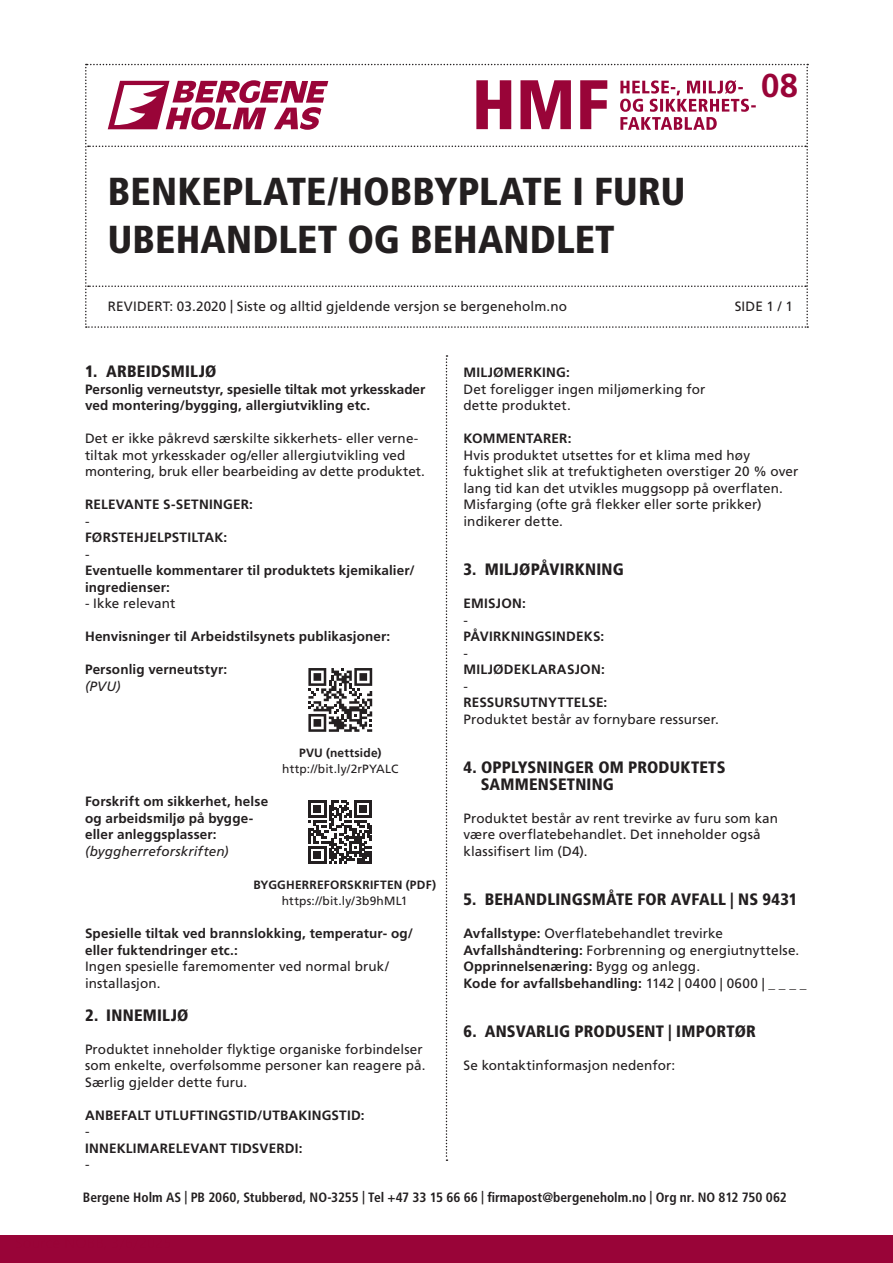
<style>
.page{position:relative;width:893px;height:1263px;background:#fff}
.page>*{position:absolute;margin:0;border:0;box-sizing:border-box;transform-origin:0 0}
.t1{font:900 condensed 39px/48px "Frutiger LT Std";letter-spacing:.005em;color:#231f20}
.t2{font:700 33px "Frutiger LT Std";color:#990438}
.t3{font:900 condensed 16.5px/16.5px "Frutiger LT Std";letter-spacing:.01em;color:#231f20}
.t4{font:13.5px/16.5px "Frutiger LT Std";letter-spacing:.005em;color:#231f20}
.t5{font:700 13.5px/16.5px "Frutiger LT Std";letter-spacing:.01em;color:#231f20}
.t6{font:700 condensed 13.5px "Frutiger LT Std";letter-spacing:.005em;color:#231f20}
.t7{font:italic 13.5px "Frutiger LT Std";letter-spacing:.01em;color:#231f20}
.t8{font:12px "Frutiger LT Std";letter-spacing:.015em;color:#231f20}
.t9{font:700 12px "Frutiger LT Std";letter-spacing:.02em;color:#231f20}
.s1{font-weight:700}
</style>
<div class="page">
<div style="left:0;top:1235px;width:893px;height:28px;background:#990438"></div>
<svg style="left:446px;top:355px;width:1px;height:806px"></svg>
<svg style="left:85px;top:64px;width:723px;height:264px"></svg>
<svg style="left:308px;top:668px;width:64px;height:64px"></svg>
<svg style="left:308px;top:800px;width:64px;height:64px"></svg>
<h1 class="t1" style="left:108px;top:167px;width:579px">BENKEPLATE/HOBBYPLATE I FURU<br>UBEHANDLET OG BEHANDLET</h1>
<h2 class="t2" style="left:761px;top:66px;width:39px">08</h2>
<p class="t4" style="left:108px;top:298px;width:461px">REVIDERT: 03.2020 | Siste og alltid gjeldende versjon se bergeneholm.no</p>
<p class="t4" style="left:735px;top:298px;width:60px">SIDE 1 / 1</p>
<p class="t3" style="left:85px;top:363px;width:133px">1. ARBEIDSMILJØ</p>
<p class="t5" style="left:85px;top:381px;width:342px">Personlig verneutstyr, spesielle tiltak mot yrkesskader ved montering/bygging, allergiutvikling etc.</p>
<p class="t4" style="left:85px;top:430px;width:341px">Det er ikke påkrevd særskilte sikkerhets- eller verne&shy;tiltak mot yrkesskader og/eller allergiutvikling ved montering, bruk eller bearbeiding av dette produktet.</p>
<p class="t5" style="left:85px;top:496px;width:169px">RELEVANTE S-SETNINGER:</p>
<p class="t4" style="left:85px;top:513px;width:6px">-</p>
<p class="t5" style="left:85px;top:529px;width:144px">FØRSTEHJELPSTILTAK:</p>
<p class="t4" style="left:85px;top:546px;width:6px">-</p>
<p class="t5" style="left:85px;top:562px;width:331px">Eventuelle kommentarer til produktets kjemikalier/ ingredienser:</p>
<p class="t4" style="left:85px;top:595px;width:92px">- Ikke relevant</p>
<p class="t5" style="left:85px;top:628px;width:307px">Henvisninger til Arbeidstilsynets publikasjoner:</p>
<p class="t5" style="left:85px;top:661px;width:144px">Personlig verneutstyr:</p>
<p class="t7" style="left:85px;top:678px;width:37px">(PVU)</p>
<p class="t5" style="left:85px;top:793px;width:185px">Forskrift om sikkerhet, helse og arbeidsmiljø på bygge&shy;eller anleggsplasser:</p>
<p class="t7" style="left:85px;top:843px;width:145px">(byggherreforskriften)</p>
<p class="t9" style="left:299px;top:746px;width:84px">PVU (nettside)</p>
<p class="t8" style="left:282px;top:762px;width:118px">http://bit.ly/2rPYALC</p>
<p class="t9" style="left:253px;top:878px;width:184px">BYGGHERREFORSKRIFTEN (PDF)</p>
<p class="t8" style="left:282px;top:894px;width:127px">https://bit.ly/3b9hML1</p>
<p class="t5" style="left:85px;top:925px;width:330px">Spesielle tiltak ved brannslokking, temperatur- og/ eller fuktendringer etc.:</p>
<p class="t4" style="left:85px;top:958px;width:305px">Ingen spesielle faremomenter ved normal bruk/ installasjon.</p>
<p class="t3" style="left:85px;top:1007px;width:105px">2. INNEMILJØ</p>
<p class="t4" style="left:85px;top:1041px;width:342px">Produktet inneholder flyktige organiske forbindelser som enkelte, overfølsomme personer kan reagere på.<br>Særlig gjelder dette furu.</p>
<p class="t5" style="left:85px;top:1107px;width:281px">ANBEFALT UTLUFTINGSTID/UTBAKINGSTID:</p>
<p class="t4" style="left:85px;top:1123px;width:6px">-</p>
<p class="t5" style="left:85px;top:1140px;width:219px">INNEKLIMARELEVANT TIDSVERDI:</p>
<p class="t4" style="left:85px;top:1156px;width:6px">-</p>
<p class="t5" style="left:463px;top:364px;width:108px">MILJØMERKING:</p>
<p class="t4" style="left:463px;top:381px;width:243px">Det foreligger ingen miljømerking for dette produktet.</p>
<p class="t5" style="left:463px;top:430px;width:110px">KOMMENTARER:</p>
<p class="t4" style="left:463px;top:447px;width:336px">Hvis produktet utsettes for et klima med høy fuktighet slik at trefuktigheten overstiger 20 % over lang tid kan det utvikles muggsopp på overflaten.<br>Misfarging (ofte grå flekker eller sorte prikker) indikerer dette.</p>
<p class="t3" style="left:463px;top:561px;width:162px">3. MILJØPÅVIRKNING</p>
<p class="t5" style="left:463px;top:595px;width:64px">EMISJON:</p>
<p class="t4" style="left:463px;top:612px;width:6px">-</p>
<p class="t5" style="left:463px;top:628px;width:142px">PÅVIRKNINGSINDEKS:</p>
<p class="t4" style="left:463px;top:645px;width:6px">-</p>
<p class="t5" style="left:463px;top:661px;width:143px">MILJØDEKLARASJON:</p>
<p class="t4" style="left:463px;top:678px;width:6px">-</p>
<p class="t5" style="left:463px;top:694px;width:145px">RESSURSUTNYTTELSE:</p>
<p class="t4" style="left:463px;top:711px;width:257px">Produktet består av fornybare ressurser.</p>
<p class="t3" style="left:481px;top:759px;width:246px;text-indent:-17px">4. OPPLYSNINGER OM PRODUKTETS<br>SAMMENSETNING</p>
<p class="t4" style="left:463px;top:810px;width:316px">Produktet består av rent trevirke av furu som kan være overflatebehandlet. Det inneholder også klassifisert lim (D4).</p>
<p class="t3" style="left:463px;top:891px;width:336px">5. BEHANDLINGSMÅTE FOR AVFALL | NS 9431</p>
<p class="t4" style="left:463px;top:925px;width:345px"><span class="s1">Avfallstype:</span> Overflatebehandlet trevirke <span class="s1">Avfallshåndtering:</span> Forbrenning og energiutnyttelse.<br><span class="s1">Opprinnelsenæring:</span> Bygg og anlegg.<br><span class="s1">Kode for avfallsbehandling:</span> 1142 | 0400 | 0600 | _ _ _ _</p>
<p class="t3" style="left:463px;top:1023px;width:294px">6. ANSVARLIG PRODUSENT | IMPORTØR</p>
<p class="t4" style="left:463px;top:1057px;width:213px">Se kontaktinformasjon nedenfor:</p>
<p class="t6" style="left:83px;top:1190px;width:706px">Bergene Holm AS | PB 2060, Stubberød, NO-3255 | Tel +47 33 15 66 66 | firmapost@bergeneholm.no | Org nr. NO 812 750 062</p>
</div>
